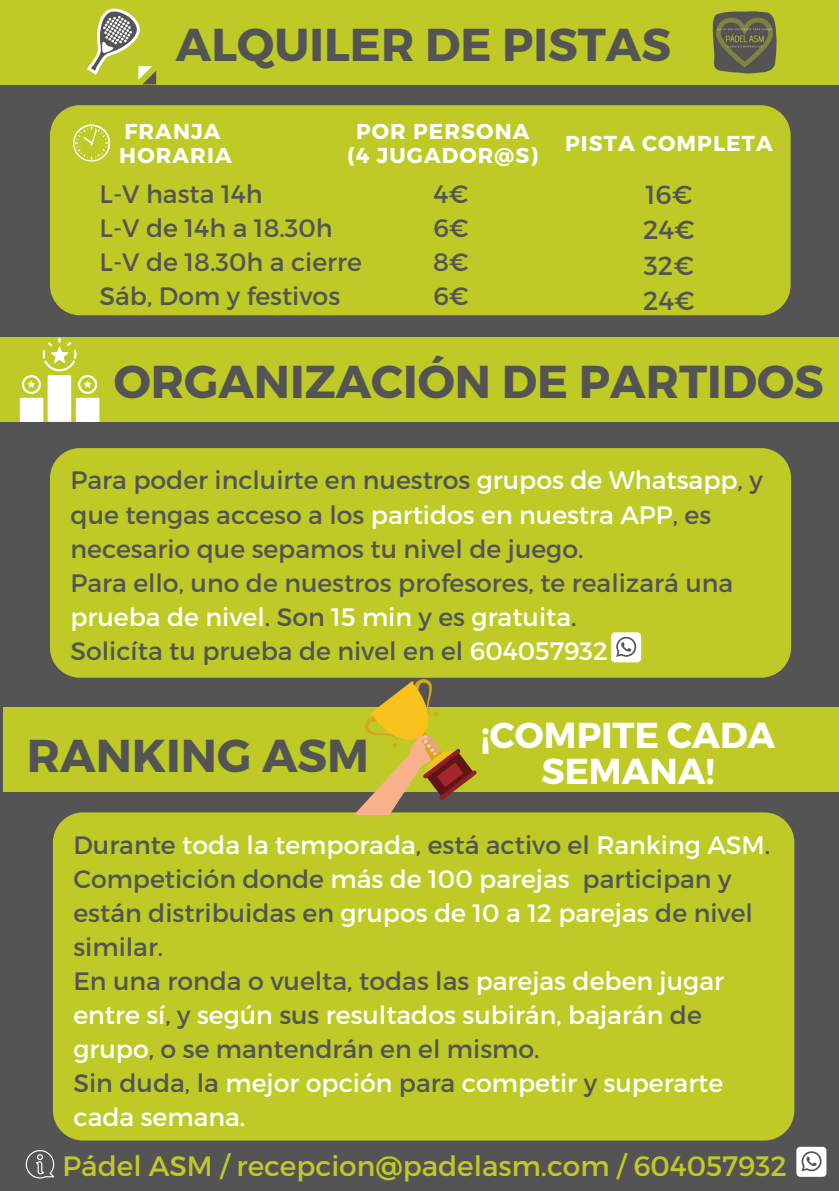
<style>
.page{position:relative;width:839px;height:1191px;background:#fff}
.page>*{position:absolute;margin:0;border:0;box-sizing:border-box;transform-origin:0 0}
.t1{font:700 46px "Montserrat";color:#545454}
.t2{font:700 36px/36px "Montserrat";color:#fff;text-align:center}
.t3{font:28px "Montserrat";color:#bfca27}
.t4{font:26.2px "Montserrat";color:#545454}
.t5{font:25.2px/34px "Montserrat";color:#545454}
.t6{font:25.2px/34px "Montserrat";color:#fff}
.t7{font:700 21.6px "Montserrat";letter-spacing:.05em;color:#fff}
.s1{color:#fff}
.s2{color:#545454}
</style>
<div class="page">
<div style="left:0;top:0;width:838px;height:1191px;background:#545454"></div>
<div style="left:0;top:0;width:838px;height:84px;background:#bfca27"></div>
<div style="left:50px;top:105px;width:740px;height:210px;background:#bfca27;border-radius:30px"></div>
<img style="left:712px;top:11px;width:64px;height:62px">
<div style="left:0;top:338px;width:838px;height:84px;background:#bfca27"></div>
<div style="left:50px;top:448px;width:741px;height:230px;background:#bfca27;border-radius:30px"></div>
<div style="left:3px;top:707px;width:835px;height:84px;background:#bfca27"></div>
<div style="left:53px;top:812px;width:741px;height:329px;background:#bfca27;border-radius:30px"></div>
<div style="left:796px;top:1147px;width:30px;height:30px;background:#fff;border-radius:4px"></div>
<svg style="left:801px;top:1151px;width:20px;height:20px"></svg>
<svg style="left:354px;top:679px;width:123px;height:136px"></svg>
<svg style="left:87px;top:8px;width:69px;height:76px"></svg>
<svg style="left:73px;top:124px;width:38px;height:38px"></svg>
<svg style="left:26px;top:1150px;width:28px;height:29px"></svg>
<div style="left:611px;top:632px;width:30px;height:30px;background:#fff;border-radius:4px"></div>
<svg style="left:616px;top:637px;width:20px;height:20px"></svg>
<div style="left:48px;top:375px;width:23px;height:47px;background:#fff"></div>
<div style="left:20px;top:398px;width:23px;height:24px;background:#fff"></div>
<div style="left:76px;top:398px;width:23px;height:24px;background:#fff"></div>
<svg style="left:22px;top:338px;width:75px;height:56px"></svg>
<p class="t1" style="left:176px;top:15px;width:496px">ALQUILER DE PISTAS</p>
<p class="t7" style="left:356px;top:118px;width:175px">POR PERSONA</p>
<p class="t7" style="left:347px;top:142px;width:192px">(4 JUGADOR@S)</p>
<p class="t5" style="left:433px;top:176px;width:36px">4€</p>
<p class="t5" style="left:433px;top:210px;width:37px">6€</p>
<p class="t5" style="left:433px;top:244px;width:37px">8€</p>
<p class="t5" style="left:433px;top:278px;width:37px">6€</p>
<p class="t7" style="left:124px;top:118px;width:97px">FRANJA</p>
<p class="t7" style="left:119px;top:142px;width:114px">HORARIA</p>
<p class="t5" style="left:100px;top:176px;width:164px">L-V hasta 14h</p>
<p class="t5" style="left:100px;top:210px;width:234px">L-V de 14h a 18.30h</p>
<p class="t5" style="left:100px;top:244px;width:264px">L-V de 18.30h a cierre</p>
<p class="t5" style="left:100px;top:278px;width:242px">Sáb, Dom y festivos</p>
<p class="t7" style="left:565px;top:130px;width:209px">PISTA COMPLETA</p>
<p class="t4" style="left:645px;top:178px;width:48px">16€</p>
<p class="t4" style="left:643px;top:213px;width:53px">24€</p>
<p class="t4" style="left:643px;top:249px;width:52px">32€</p>
<p class="t4" style="left:643px;top:284px;width:53px">24€</p>
<p class="t1" style="left:114px;top:352px;width:711px">ORGANIZACIÓN DE PARTIDOS</p>
<p class="t5" style="left:70px;top:462px;width:693px">Para poder incluirte en nuestros <span class="s1">grupos de Whatsapp</span>, y que tengas acceso a los <span class="s1">partidos en nuestra APP</span>, es necesario que sepamos tu nivel de juego.</p>
<p class="t5" style="left:70px;top:564px;width:664px">Para ello, uno de nuestros profesores, te realizará una <span class="s1">prueba de nivel</span>. Son <span class="s1">15 min</span> y es <span class="s1">gratuita</span>.</p>
<p class="t5" style="left:70px;top:632px;width:539px">Solicíta tu prueba de nivel en el <span class="s1">604057932</span></p>
<p class="t1" style="left:27px;top:726px;width:344px">RANKING ASM</p>
<p class="t2" style="left:481px;top:715px;width:296px">¡COMPITE CADA<br>SEMANA!</p>
<p class="t6" style="left:73px;top:827px;width:698px"><span class="s2">Durante</span> toda la temporada<span class="s2">, está activo el</span> Ranking ASM<span class="s2">.</span></p>
<p class="t5" style="left:73px;top:861px;width:681px">Competición donde <span class="s1">más de 100 parejas</span> participan y están distribuidas en <span class="s1">grupos de 10 a 12 parejas</span> de nivel similar.</p>
<p class="t6" style="left:73px;top:963px;width:652px"><span class="s2">En una ronda o vuelta, todas las</span> parejas deben jugar entre sí<span class="s2">, y</span> según <span class="s2">sus</span> resultados subirán, bajarán <span class="s2">de </span>grupo<span class="s2">, o se mantendrán en el mismo.</span></p>
<p class="t6" style="left:73px;top:1065px;width:651px"><span class="s2">Sin duda, la</span> mejor opción <span class="s2">para</span> competir <span class="s2">y</span> superarte cada semana.</p>
<p class="t3" style="left:62px;top:1148px;width:726px">Pádel ASM / recepcion@padelasm.com / 604057932</p>
</div>
